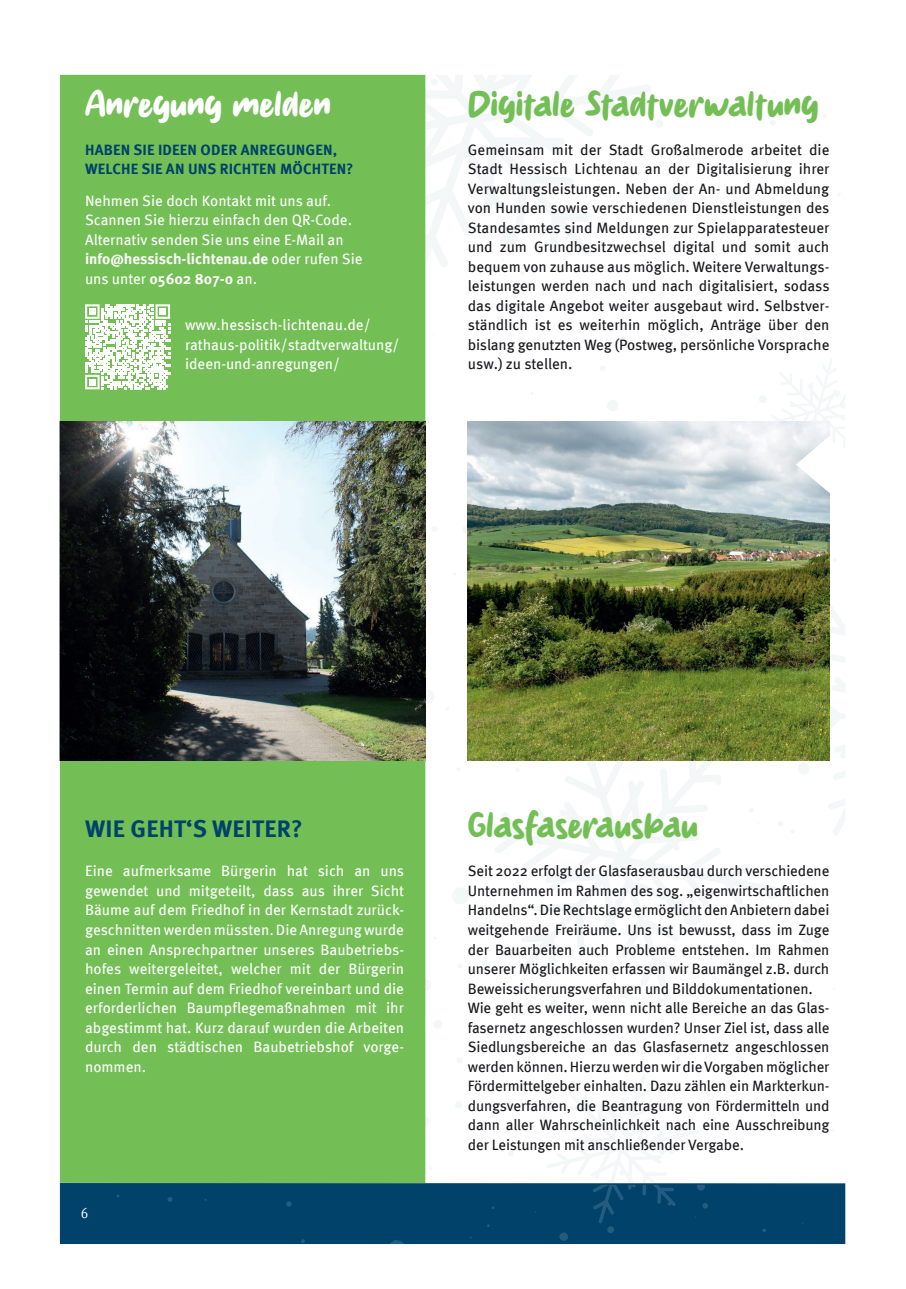
<style>
.page{position:relative;width:906px;height:1289px;background:#fff}
.page>*{position:absolute;margin:0;border:0;box-sizing:border-box;transform-origin:0 0}
.t1{font:36px "Bowling";color:#73bf56}
.t2{font:36px "Bowling";color:#fff}
.t3{font:700 24px "Meta Pro";letter-spacing:.01em;color:#00426a}
.t4{font:15px/19.5px "Meta Pro";letter-spacing:-.01em;color:#1a191e}
.t5{font:15px/19.5px "Meta Pro";color:#fff}
.t6{font:700 15px/19.5px "Meta Pro";letter-spacing:.01em;color:#00426a}
.t7{font:condensed 15px "Meta Pro";color:#fff}
.s1{font-weight:700}
</style>
<div class="page">
<img style="left:59px;top:74px;width:787px;height:1170px">
<h1 class="t2" style="left:85px;top:88px;width:247px">Anregung melden</h1>
<p class="t6" style="left:85px;top:139px;width:270px">HABEN SIE IDEEN ODER ANREGUNGEN,<br>WELCHE SIE AN UNS RICHTEN MÖCHTEN?</p>
<p class="t5" style="left:85px;top:190px;width:279px">Nehmen Sie doch Kontakt mit uns auf.<br>Scannen Sie hierzu einfach den QR-Code.<br>Alternativ senden Sie uns eine E-Mail an <span class="s1">INFO@HESSISCH-LICHTENAU.DE</span> oder rufen Sie uns unter <span class="s1">05602 807-0</span> an.</p>
<p class="t5" style="left:185px;top:314px;width:216px">www.hessisch-lichtenau.de/ rathaus-politik/stadtverwaltung/ ideen-und-anregungen/</p>
<h1 class="t1" style="left:468px;top:88px;width:352px">Digitale Stadtverwaltung</h1>
<p class="t4" style="left:468px;top:139px;width:363px;text-align:justify">Gemeinsam mit der Stadt Großalmerode arbeitet die Stadt Hessisch Lichtenau an der Digitalisierung ihrer Verwaltungsleistungen. Neben der An- und Abmeldung von Hunden sowie verschiedenen Dienstleistungen des Standesamtes sind Meldungen zur Spielapparatesteuer und zum Grundbesitzwechsel digital und somit auch bequem von zuhause aus möglich. Weitere Verwaltungs&shy;leistungen werden nach und nach digitalisiert, sodass das digitale Angebot weiter ausgebaut wird. Selbstver&shy;ständlich ist es weiterhin möglich, Anträge über den bislang genutzten Weg (Postweg, persönliche Vorsprache usw.) zu stellen.</p>
<h2 class="t3" style="left:85px;top:810px;width:219px">WIE GEHT‘S WEITER?</h2>
<p class="t5" style="left:85px;top:860px;width:321px;text-align:justify">Eine aufmerksame Bürgerin hat sich an uns gewendet und mitgeteilt, dass aus ihrer Sicht Bäume auf dem Friedhof in der Kernstadt zurück&shy;geschnitten werden müssten. Die Anregung wurde an einen Ansprechpartner unseres Baubetriebs&shy;hofes weitergeleitet, welcher mit der Bürgerin einen Termin auf dem Friedhof vereinbart und die erforderlichen Baumpflegemaßnahmen mit ihr abgestimmt hat. Kurz darauf wurden die Arbeiten durch den städtischen Baubetriebshof vorge&shy;nommen.</p>
<p class="t7" style="left:81px;top:1201px;width:9px">6</p>
<h1 class="t1" style="left:468px;top:809px;width:230px">Glasfaserausbau</h1>
<p class="t4" style="left:468px;top:860px;width:363px">Seit 2022 erfolgt der Glasfaserausbau durch verschiedene Unternehmen im Rahmen des sog. „eigenwirtschaftlichen Handelns“. Die Rechtslage ermöglicht den Anbietern dabei weitgehende Freiräume. Uns ist bewusst, dass im Zuge der Bauarbeiten auch Probleme entstehen. Im Rahmen unserer Möglichkeiten erfassen wir Baumängel z.B. durch Beweissicherungsverfahren und Bilddokumentationen.<br>Wie geht es weiter, wenn nicht alle Bereiche an das Glas&shy;fasernetz angeschlossen wurden? Unser Ziel ist, dass alle Siedlungsbereiche an das Glasfasernetz angeschlossen werden können. Hierzu werden wir die Vorgaben möglicher Fördermittelgeber einhalten. Dazu zählen ein Markterkun&shy;dungsverfahren, die Beantragung von Fördermitteln und dann aller Wahrscheinlichkeit nach eine Ausschreibung der Leistungen mit anschließender Vergabe.</p>
</div>
